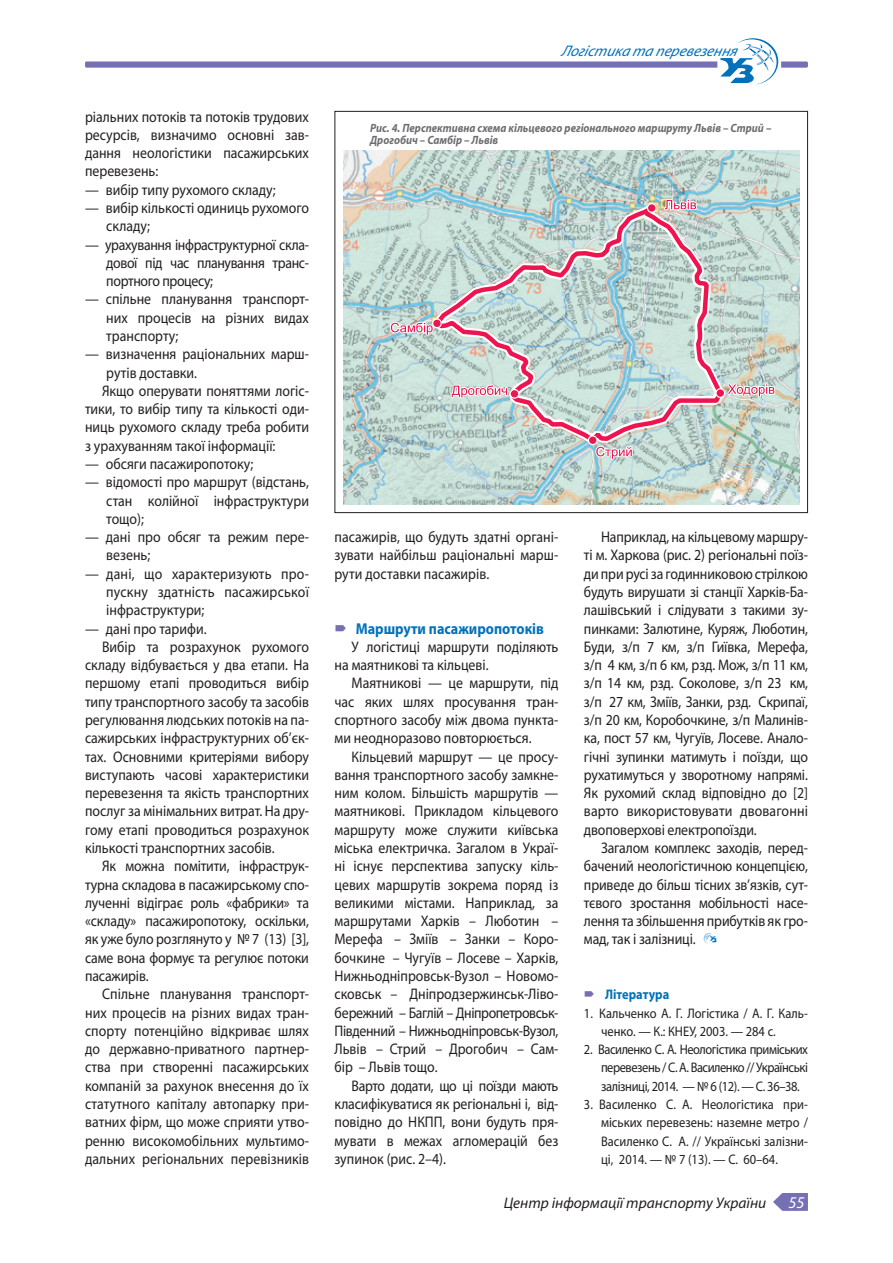
<style>
.page{position:relative;width:893px;height:1263px;background:#fff}
.page>*{position:absolute;margin:0;border:0;box-sizing:border-box;transform-origin:0 0}
.t1{font:italic 16.5px "Myriad Pro";color:#fff}
.t2{font:700 15.75px "Myriad Pro";color:#0072bc;scale:.9 1}
.t3{font:15.3px/18.3px "Myriad Pro";color:#231f20;text-align:justify;scale:.9 1}
.t4{font:italic 15.3px "Myriad Pro";color:#231f20}
.t5{font:italic 15.3px "Myriad Pro";color:#0072bc}
.t6{font:13.8px/18.3px "Myriad Pro";color:#231f20;text-align:justify;scale:.9 1}
.t7{font:700 13.8px "Myriad Pro";color:#0072bc;scale:.9 1}
.t8{font:italic 700 12px/12px "Myriad Pro";color:#6c6d70;scale:.9 1}
</style>
<div class="page">
<img style="left:343px;top:150px;width:456px;height:354px">
<svg style="left:425px;top:172px;width:304px;height:279px;background:#b9d1cc"></svg>
<svg style="left:431px;top:190px;width:294px;height:256px;background:#c2cccb"></svg>
<svg style="left:647px;top:198px;width:52px;height:15px"></svg>
<svg style="left:588px;top:435px;width:46px;height:27px"></svg>
<div style="left:589px;top:437px;width:7px;height:7px;background:#ed1450;border-radius:50%"></div>
<svg style="left:450px;top:382px;width:69px;height:19px"></svg>
<div style="left:511px;top:390px;width:7px;height:7px;background:#ed1450;border-radius:50%"></div>
<svg style="left:388px;top:313px;width:54px;height:24px"></svg>
<div style="left:433px;top:320px;width:8px;height:7px;background:#ed1450;border-radius:50%"></div>
<svg style="left:715px;top:382px;width:62px;height:16px"></svg>
<div style="left:717px;top:389px;width:7px;height:8px;background:#ed1450;border-radius:50%"></div>
<div style="left:85px;top:61px;width:723px;height:7px;background:#756fb3;border-radius:2px"></div>
<div style="left:717px;top:60px;width:64px;height:9px;background:#fff;border-radius:2px"></div>
<svg style="left:720px;top:38px;width:58px;height:46px"></svg>
<svg style="left:773px;top:1193px;width:35px;height:18px"></svg>
<p class="t3" style="left:85px;top:107px;width:250px">ріальних потоків та потоків трудових ресурсів, визначимо основні зав&shy;дання неологістики пасажирських перевезень:</p>
<p class="t3" style="left:85px;top:180px;width:213px">— вибір типу рухомого складу;</p>
<p class="t3" style="left:106px;top:198px;width:227px;text-indent:-21px">— вибір кількості одиниць рухомого складу;</p>
<p class="t3" style="left:106px;top:235px;width:226px;text-indent:-21px">— урахування інфраструктурної скла&shy;дової під час планування транс&shy;портного процесу;</p>
<p class="t3" style="left:106px;top:290px;width:227px;text-indent:-21px">— спільне планування транспорт&shy;них процесів на різних видах транспорту;</p>
<p class="t3" style="left:85px;top:345px;width:250px">— визначення раціональних марш-</p>
<p class="t3" style="left:106px;top:363px;width:102px">рутів доставки.</p>
<p class="t3" style="left:102px;top:381px;width:231px">Якщо оперувати поняттями логіс-</p>
<p class="t3" style="left:85px;top:400px;width:250px">тики, то вибір типу та кількості оди-</p>
<p class="t3" style="left:85px;top:418px;width:250px">ниць рухомого складу треба робити</p>
<p class="t3" style="left:85px;top:436px;width:213px">з урахуванням такої інформації:</p>
<p class="t3" style="left:85px;top:454px;width:188px">— обсяги пасажиропотоку;</p>
<p class="t3" style="left:106px;top:473px;width:227px;text-indent:-21px">— відомості про маршрут (відстань, стан колійної інфраструктури тощо);</p>
<p class="t3" style="left:106px;top:528px;width:226px;text-indent:-21px">— дані про обсяг та режим пере&shy;везень;</p>
<p class="t3" style="left:106px;top:564px;width:227px;text-indent:-21px">— дані, що характеризують про&shy;пускну здатність пасажирської інфраструктури;</p>
<p class="t3" style="left:85px;top:619px;width:136px">— дані про тарифи.</p>
<p class="t3" style="left:102px;top:637px;width:231px">Вибір та розрахунок рухомого</p>
<p class="t3" style="left:85px;top:656px;width:250px">складу відбувається у два етапи. На</p>
<p class="t3" style="left:85px;top:674px;width:250px">першому етапі проводиться вибір</p>
<p class="t3" style="left:85px;top:692px;width:250px">типу транспортного засобу та засобів</p>
<p class="t3" style="left:85px;top:710px;width:250px">регулювання людських потоків на па-</p>
<p class="t3" style="left:85px;top:729px;width:250px">сажирських інфраструктурних об’єк-</p>
<p class="t3" style="left:85px;top:747px;width:250px">тах. Основними критеріями вибору</p>
<p class="t3" style="left:85px;top:765px;width:250px">виступають часові характеристики</p>
<p class="t3" style="left:85px;top:784px;width:250px">перевезення та якість транспортних</p>
<p class="t3" style="left:85px;top:802px;width:250px">послуг за мінімальних витрат. На дру-</p>
<p class="t3" style="left:85px;top:820px;width:250px">гому етапі проводиться розрахунок</p>
<p class="t3" style="left:85px;top:838px;width:212px">кількості транспортних засобів.</p>
<p class="t3" style="left:102px;top:857px;width:231px">Як можна помітити, інфраструк-</p>
<p class="t3" style="left:85px;top:875px;width:250px">турна складова в пасажирському спо-</p>
<p class="t3" style="left:85px;top:893px;width:250px">лученні відіграє роль «фабрики» та</p>
<p class="t3" style="left:85px;top:912px;width:250px">«складу» пасажиропотоку, оскільки,</p>
<p class="t3" style="left:85px;top:930px;width:250px">як уже було розглянуто у № 7 (13) [3],</p>
<p class="t3" style="left:85px;top:948px;width:250px">саме вона формує та регулює потоки</p>
<p class="t3" style="left:85px;top:966px;width:72px">пасажирів.</p>
<p class="t3" style="left:102px;top:985px;width:231px">Спільне планування транспорт-</p>
<p class="t3" style="left:85px;top:1003px;width:250px">них процесів на різних видах тран-</p>
<p class="t3" style="left:85px;top:1021px;width:250px">спорту потенційно відкриває шлях</p>
<p class="t3" style="left:85px;top:1040px;width:250px">до державно-приватного партнер-</p>
<p class="t3" style="left:85px;top:1058px;width:250px">ства при створенні пасажирських</p>
<p class="t3" style="left:85px;top:1076px;width:250px">компаній за рахунок внесення до їх</p>
<p class="t3" style="left:85px;top:1094px;width:250px">статутного капіталу автопарку при-</p>
<p class="t3" style="left:85px;top:1113px;width:250px">ватних фірм, що може сприяти утво-</p>
<p class="t3" style="left:85px;top:1131px;width:250px">ренню високомобільних мультимо-</p>
<p class="t3" style="left:85px;top:1149px;width:250px">дальних регіональних перевізників</p>
<p class="t5" style="left:561px;top:41px;width:182px">Логістикатаперевезення</p>
<p class="t8" style="left:370px;top:122px;width:447px">Рис. 4. Перспективна схема кільцевого регіонального маршруту Львів – Стрий –<br>Дрогобич – Самбір – Львів</p>
<p class="t3" style="left:334px;top:528px;width:250px">пасажирів, що будуть здатні органі&shy;зувати найбільш раціональні марш&shy;рути доставки пасажирів.</p>
<p class="t2" style="left:356px;top:618px;width:211px">Маршрути пасажиропотоків</p>
<p class="t3" style="left:334px;top:637px;width:250px;text-indent:17px">У логістиці маршрути поділяють на маятникові та кільцеві.</p>
<p class="t3" style="left:334px;top:674px;width:250px;text-indent:17px">Маятникові — це маршрути, під час яких шлях просування тран&shy;спортного засобу між двома пункта&shy;ми неодноразово повторюється.</p>
<p class="t3" style="left:334px;top:747px;width:250px;text-indent:17px">Кільцевий маршрут — це просу&shy;вання транспортного засобу замкне&shy;ним колом. Більшість маршрутів — маятникові. Прикладом кільцевого маршруту може служити київська міська електричка. Загалом в Украї&shy;ні існує перспектива запуску кіль&shy;цевих маршрутів зокрема поряд із великими містами. Наприклад, за маршрутами Харків – Люботин – Мерефа – Зміїв – Занки – Коро&shy;бочкине – Чугуїв – Лосеве – Харків, Нижньодніпровськ-Вузол – Новомо&shy;сковськ – Дніпродзержинськ-Ліво&shy;бережний – Баглій – Дніпропетровськ-Південний – Нижньодніпровськ-Вузол, Львів – Стрий – Дрогобич – Сам&shy;бір – Львів тощо.</p>
<p class="t3" style="left:334px;top:1076px;width:250px;text-indent:17px">Варто додати, що ці поїзди мають класифікуватися як регіональні і, від&shy;повідно до НКПП, вони будуть пря&shy;мувати в межах агломерацій без зупинок (рис. 2–4).</p>
<p class="t3" style="left:584px;top:528px;width:250px;text-indent:17px">Наприклад, на кільцевому маршру&shy;ті м. Харкова (рис. 2) регіональні поїз&shy;ди при русі за годинниковою стрілкою будуть вирушати зі станції Харків-Ба&shy;лашівський і слідувати з такими зу&shy;пинками: Залютине, Куряж, Люботин, Буди, з/п 7 км, з/п Гиївка, Мерефа, з/п 4 км, з/п 6 км, рзд. Мож, з/п 11 км, з/п 14 км, рзд. Соколове, з/п 23 км, з/п 27 км, Зміїв, Занки, рзд. Скрипаї, з/п 20 км, Коробочкине, з/п Малинів&shy;ка, пост 57 км, Чугуїв, Лосеве. Анало&shy;гічні зупинки матимуть і поїзди, що рухатимуться у зворотному напрямі.<br>Як рухомий склад відповідно до [2] варто використовувати двовагонні двоповерхові електропоїзди.</p>
<p class="t3" style="left:584px;top:838px;width:250px;text-indent:17px">Загалом комплекс заходів, перед&shy;бачений неологістичною концепцією, приведе до більш тісних зв’язків, сут&shy;тєвого зростання мобільності насе&shy;лення та збільшення прибутків як гро&shy;мад, так і залізниці.</p>
<p class="t7" style="left:605px;top:986px;width:73px">Література</p>
<p class="t6" style="left:601px;top:1004px;width:231px;text-indent:-17px">1. Кальченко А. Г. Логістика / А. Г. Каль&shy;ченко. — К.: КНЕУ, 2003. — 284 с.</p>
<p class="t6" style="left:601px;top:1040px;width:231px;text-indent:-17px">2. Василенко С. А. Неологістика приміських перевезень / С. А. Василенко // Українські залізниці, 2014. — № 6 (12). — С. 36–38.</p>
<p class="t6" style="left:601px;top:1095px;width:231px;text-indent:-17px">3. Василенко С. А. Неологістика при&shy;міських перевезень: наземне метро / Василенко С. А. // Українські залізни&shy;ці, 2014. — № 7 (13). — С. 60–64.</p>
<p class="t4" style="left:504px;top:1193px;width:264px">Центр інформації транспорту України</p>
<p class="t1" style="left:788px;top:1192px;width:18px">55</p>
</div>
